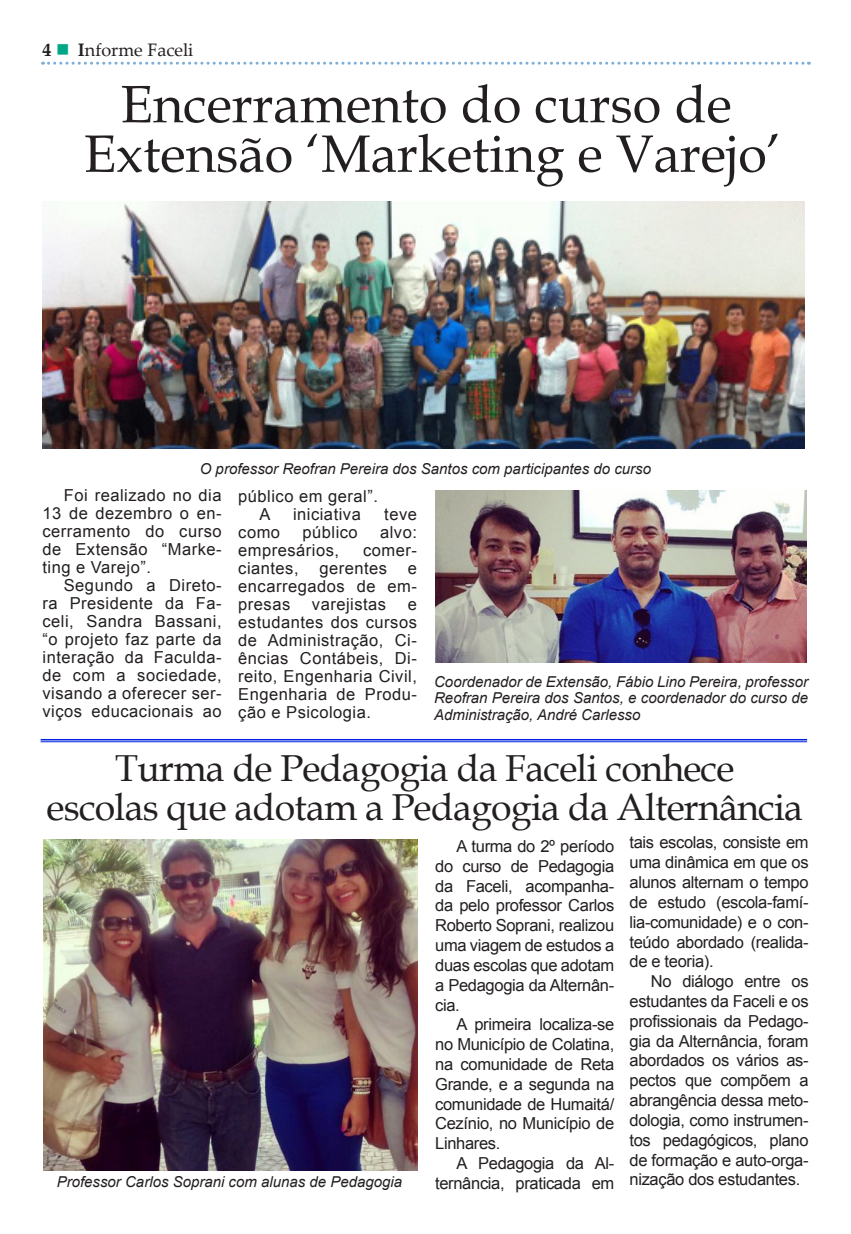
<style>
.page{position:relative;width:851px;height:1234px;background:#fff}
.page>*{position:absolute;margin:0;border:0;box-sizing:border-box;transform-origin:0 0}
.aa_texto__informe{font:52.5px "Book Antiqua";color:#231f20}
.aa_texto__informe-2{font:37.5px "Book Antiqua";letter-spacing:-.02em;color:#231f20}
.t1{font:18px "Palatino Linotype";color:#231f20}
.aa_texto__informe-3{font:16.5px/19.8px "Arial";letter-spacing:.03em;color:#231f20;text-align:justify}
.aa_texto__informe-4{font:16.5px/19.8px "Arial";letter-spacing:-.02em;color:#231f20;text-align:right}
.aa_texto__informe-5{font:italic 15px/16.5px "Arial";color:#231f20;text-align:justify}
.s1{font-family:"Book Antiqua";font-weight:700}
.s2{color:#00a786}
.s3{font-weight:700}
</style>
<div class="page">
<svg style="left:42px;top:62px;width:767px;height:3px"></svg>
<img style="left:43px;top:839px;width:374px;height:330px">
<img style="left:43px;top:201px;width:761px;height:247px">
<img style="left:435px;top:490px;width:371px;height:172px">
<hr style="left:41px;top:738px;width:766px;height:2px;background:#0021df">
<hr style="left:41px;top:741px;width:766px;height:1px;background:#0021df">
<p class="t1" style="left:42px;top:37px;width:152px"><span class="s1">4</span> <span class="s2">■</span> <span class="s3">I</span>nforme Faceli</p>
<p class="aa_texto__informe" style="left:121px;top:68px;width:612px">Encerramento do curso de</p>
<p class="aa_texto__informe" style="left:84px;top:117px;width:698px">Extensão ‘Marketing e Varejo’</p>
<p class="aa_texto__informe-5" style="left:200px;top:460px;width:453px">O professor Reofran Pereira dos Santos com participantes do curso</p>
<p class="aa_texto__informe-3" style="left:238px;top:486px;width:141px">público em geral”.</p>
<p class="aa_texto__informe-3" style="left:259px;top:504px;width:13px">A</p>
<p class="aa_texto__informe-3" style="left:293px;top:504px;width:69px">iniciativa</p>
<p class="aa_texto__informe-3" style="left:384px;top:504px;width:34px">teve</p>
<p class="aa_texto__informe-3" style="left:238px;top:522px;width:43px">como</p>
<p class="aa_texto__informe-3" style="left:302px;top:522px;width:57px">público</p>
<p class="aa_texto__informe-3" style="left:380px;top:522px;width:38px">alvo:</p>
<p class="aa_texto__informe-3" style="left:238px;top:540px;width:102px">empresários,</p>
<p class="aa_texto__informe-3" style="left:363px;top:540px;width:55px">comer-</p>
<p class="aa_texto__informe-3" style="left:238px;top:558px;width:62px">ciantes,</p>
<p class="aa_texto__informe-3" style="left:319px;top:558px;width:69px">gerentes</p>
<p class="aa_texto__informe-3" style="left:43px;top:486px;width:180px;line-height:18px;text-indent:21px">Foi realizado no dia 13 de dezembro o en&shy;cerramento do curso de Extensão “Marke&shy;ting e Varejo”.</p>
<p class="aa_texto__informe-3" style="left:43px;top:576px;width:180px;line-height:18px;text-indent:21px">Segundo a Direto&shy;ra Presidente da Fa&shy;celi, Sandra Bassani, “o projeto faz parte da interação da Faculda&shy;de com a sociedade, visando a oferecer ser&shy;viços educacionais ao</p>
<p class="aa_texto__informe-3" style="left:238px;top:559px;width:180px;line-height:18px;text-indent:169px">e encarregados de em&shy;presas</p>
<p class="aa_texto__informe-3" style="left:312px;top:594px;width:76px">varejistas</p>
<p class="aa_texto__informe-3" style="left:238px;top:595px;width:180px;line-height:18px;text-indent:169px">e estudantes dos cursos de Administração, Ci&shy;ências Contábeis, Di&shy;reito, Engenharia Civil, Engenharia de Produ&shy;ção e Psicologia.</p>
<p class="aa_texto__informe-5" style="left:434px;top:673px;width:375px">Coordenador de Extensão, Fábio Lino Pereira, professor Reofran Pereira dos Santos, e coordenador do curso de Administração, André Carlesso</p>
<p class="aa_texto__informe-2" style="left:115px;top:741px;width:620px">Turma de Pedagogia da Faceli conhece</p>
<p class="aa_texto__informe-2" style="left:47px;top:780px;width:757px">escolas que adotam a Pedagogia da Alternância</p>
<p class="aa_texto__informe-3" style="left:629px;top:832px;width:180px">tais escolas, consiste em uma dinâmica em que os alunos alternam o tempo de estudo (escola-famí&shy;lia-comunidade) e o con&shy;teúdo abordado (realida&shy;de e teoria).</p>
<p class="aa_texto__informe-3" style="left:629px;top:971px;width:180px;text-indent:21px">No diálogo entre os estudantes da Faceli e os profissionais da Pedago&shy;gia da Alternância, foram abordados os vários as&shy;pectos que compõem a abrangência dessa meto&shy;dologia, como instrumen&shy;tos pedagógicos, plano de formação e auto-orga&shy;nização dos estudantes.</p>
<p class="aa_texto__informe-3" style="left:435px;top:836px;width:180px;text-indent:21px">A turma do 2º período do curso de Pedagogia da Faceli, acompanha&shy;da pelo professor Carlos Roberto Soprani, realizou uma viagem de estudos a duas escolas que adotam a Pedagogia da Alternân&shy;cia.</p>
<p class="aa_texto__informe-3" style="left:435px;top:1014px;width:180px;text-indent:21px">A primeira localiza-se no Município de Colatina, na comunidade de Reta Grande, e a segunda na comunidade de Humaitá/ Cezínio, no Município de Linhares.</p>
<p class="aa_texto__informe-4" style="left:435px;top:1153px;width:180px">A Pedagogia da Al&shy;ternância, praticada em</p>
<p class="aa_texto__informe-5" style="left:57px;top:1173px;width:347px">Professor Carlos Soprani com alunas de Pedagogia</p>
</div>
